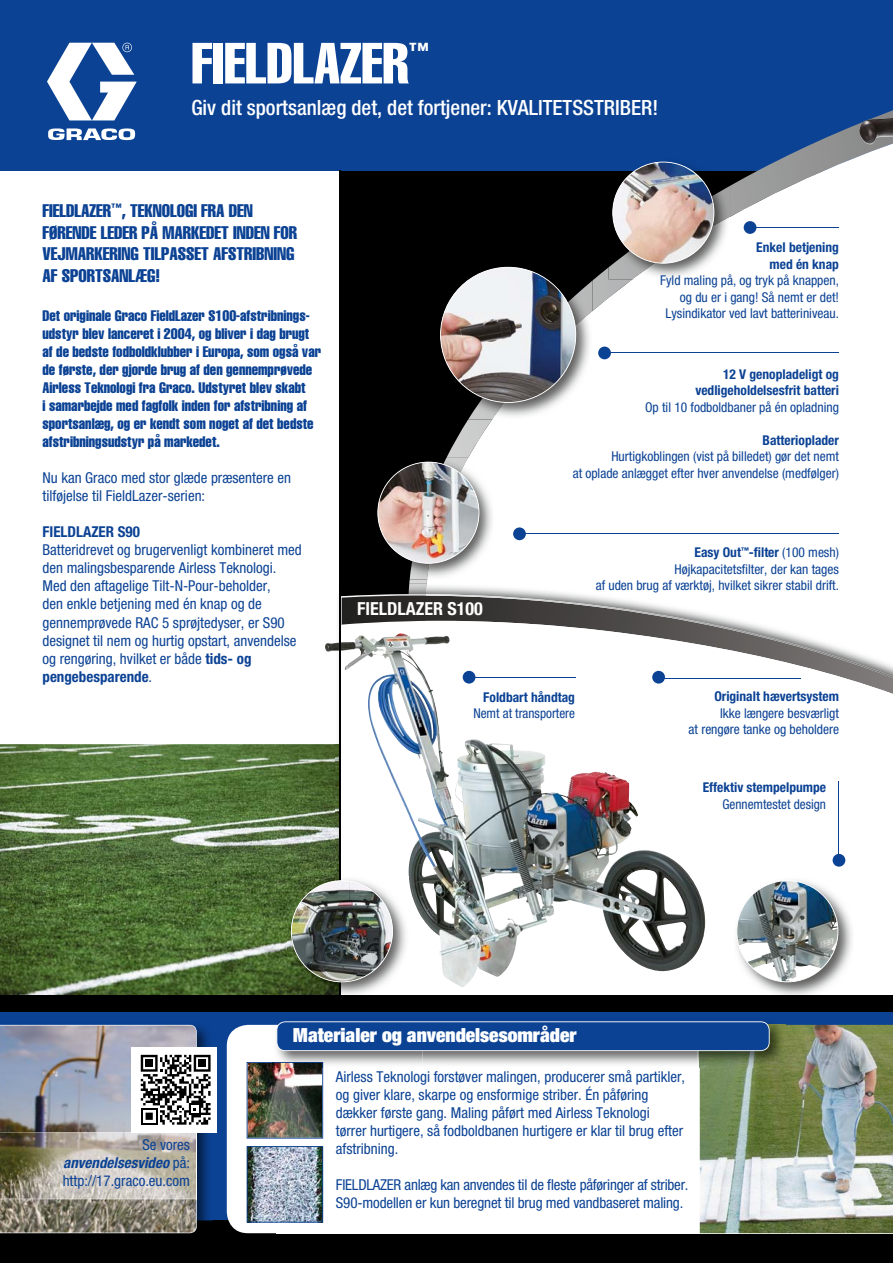
<style>
.page{position:relative;width:893px;height:1263px;background:#fff}
.page>*{position:absolute;margin:0;border:0;box-sizing:border-box;transform-origin:0 0}
.t1{font:57px "Helvetica LT Std Comp";color:#fff}
.t2{font:500 condensed 21px "Helvetica Neue LT Std";color:#fff}
.t3{font:19.95px "Helvetica LT Std Comp";color:#fff}
.t4{font:900 condensed 19.5px "Helvetica Neue LT Std";color:#fff}
.t5{font:18px/21.6px "Helvetica LT Std Comp";color:#0b4294}
.t6{font:700 condensed 18px "Helvetica Neue LT Std";color:#fff}
.t7{font:condensed 15px/18px "Helvetica Neue LT Std";color:#0b4294}
.t8{font:15px/18px "Helvetica LT Std Comp";color:#0b4294}
.t9{font:700 condensed 15px "Helvetica Neue LT Std";color:#0b4294}
.t10{font:condensed 13.5px/16.5px "Helvetica Neue LT Std";color:#0b4294;text-align:right}
.t11{font:700 condensed 13.5px/16.5px "Helvetica Neue LT Std";color:#0b4294;text-align:right}
.s1{font-weight:700}
.s2{font-weight:700;font-style:italic}
</style>
<div class="page">
<img style="left:0;top:744px;width:336px;height:251px">
<div style="left:340px;top:170px;width:553px;height:1093px;background:#000"></div>
<div style="left:0;top:0;width:893px;height:170px;background:#0b4294"></div>
<svg style="left:409px;top:110px;width:484px;height:473px;fill:#fff"></svg>
<img style="left:336px;top:600px;width:3px;height:276px">
<img style="left:409px;top:583px;width:17px;height:11px">
<img style="left:426px;top:583px;width:467px;height:11px">
<svg style="left:341px;top:594px;width:552px;height:24px;background:#a2a1a1"></svg>
<svg style="left:341px;top:618px;width:552px;height:377px;background:#d8d9d9"></svg>
<svg style="left:47px;top:43px;width:90px;height:97px"></svg>
<img style="left:608px;top:158px;width:122px;height:28px">
<img style="left:608px;top:186px;width:122px;height:93px">
<img style="left:633px;top:217px;width:97px;height:62px">
<img style="left:612px;top:162px;width:102px;height:102px">
<img style="left:437px;top:263px;width:156px;height:156px">
<img style="left:468px;top:280px;width:125px;height:139px">
<img style="left:492px;top:311px;width:101px;height:108px">
<img style="left:440px;top:267px;width:136px;height:136px">
<img style="left:733px;top:877px;width:121px;height:118px">
<img style="left:736px;top:880px;width:102px;height:102px">
<img style="left:410px;top:458px;width:17px;height:121px">
<img style="left:427px;top:458px;width:68px;height:121px">
<img style="left:377px;top:462px;width:102px;height:102px">
<div style="left:0;top:995px;width:893px;height:268px;background:#000"></div>
<div style="left:0;top:1012px;width:893px;height:208px;background:#0b4294"></div>
<div style="left:276px;top:1025px;width:617px;height:208px;background:#fff"></div>
<img style="left:700px;top:1025px;width:193px;height:208px">
<div style="left:227px;top:1025px;width:195px;height:208px;background:#fff;border-radius:21px"></div>
<div style="left:132px;top:1047px;width:85px;height:85px;background:#fff"></div>
<img style="left:0;top:1025px;width:211px;height:208px">
<img style="left:247px;top:1062px;width:76px;height:76px">
<img style="left:247px;top:1146px;width:76px;height:76px">
<img style="left:273px;top:1024px;width:513px;height:1px">
<img style="left:422px;top:1051px;width:278px;height:16px">
<img style="left:700px;top:1025px;width:86px;height:42px">
<img style="left:277px;top:1051px;width:145px;height:16px">
<img style="left:273px;top:1062px;width:50px;height:5px">
<svg style="left:276px;top:1021px;width:494px;height:30px;background:#194d99"></svg>
<img style="left:325px;top:633px;width:146px;height:194px">
<hr style="left:339px;top:170px;width:2px;height:825px;background:#000">
<img style="left:287px;top:876px;width:122px;height:119px">
<img style="left:291px;top:880px;width:102px;height:102px">
<hr style="left:604px;top:352px;width:235px;height:1px;background:#0b4294">
<hr style="left:519px;top:533px;width:320px;height:1px;background:#0b4294">
<div style="left:598px;top:347px;width:13px;height:12px;background:#0b4294;border-radius:50%"></div>
<div style="left:513px;top:527px;width:13px;height:13px;background:#0b4294;border-radius:50%"></div>
<hr style="left:754px;top:227px;width:85px;height:1px;background:#0b4294">
<div style="left:744px;top:221px;width:12px;height:13px;background:#0b4294;border-radius:50%"></div>
<hr style="left:838px;top:781px;width:1px;height:79px;background:#0b4294">
<hr style="left:659px;top:678px;width:142px;height:1px;background:#0b4294">
<div style="left:652px;top:671px;width:13px;height:13px;background:#0b4294;border-radius:50%"></div>
<div style="left:463px;top:671px;width:12px;height:13px;background:#0b4294;border-radius:50%"></div>
<hr style="left:473px;top:677px;width:102px;height:1px;background:#0b4294">
<div style="left:833px;top:854px;width:12px;height:13px;background:#0b4294;border-radius:50%"></div>
<h1 class="t1" style="left:191px;top:43px;width:219px">FIELDLAZER</h1>
<h3 class="t3" style="left:409px;top:43px;width:21px">™</h3>
<h2 class="t2" style="left:191px;top:100px;width:468px">Giv dit sportsanlæg det, det fortjener: KVALITETSSTRIBER!</h2>
<p class="t5" style="left:43px;top:202px;width:256px">FIELDLAZER<sup>™</sup>, TEKNOLOGI FRA DEN<br>FØRENDE LEDER PÅ MARKEDET INDEN FOR<br>VEJMARKERING TILPASSET AFSTRIBNING<br>AF SPORTSANLÆG!</p>
<p class="t8" style="left:43px;top:309px;width:280px">Det originale Graco FieldLazer S100-afstribnings&shy;udstyr blev lanceret i 2004, og bliver i dag brugt af de bedste fodboldklubber i Europa, som også var de første, der gjorde brug af den gennemprøvede Airless Teknologi fra Graco. Udstyret blev skabt<br>i samarbejde med fagfolk inden for afstribning af sportsanlæg, og er kendt som noget af det bedste afstribningsudstyr på markedet.</p>
<p class="t7" style="left:43px;top:471px;width:250px">Nu kan Graco med stor glæde præsentere en tilføjelse til FieldLazer-serien:</p>
<p class="t9" style="left:43px;top:527px;width:99px">FIELDLAZER S90</p>
<p class="t7" style="left:43px;top:543px;width:261px">Batteridrevet og brugervenligt kombineret med den malingsbesparende Airless Teknologi.<br>Med den aftagelige Tilt-N-Pour-beholder,<br>den enkle betjening med én knap og de gennemprøvede RAC 5 sprøjtedyser, er S90 designet til nem og hurtig opstart, anvendelse og rengøring, hvilket er både <span class="s1">tids- og pengebesparende</span>.</p>
<p class="t11" style="left:756px;top:241px;width:84px">Enkel betjening med én knap</p>
<p class="t10" style="left:660px;top:274px;width:180px">Fyld maling på, og tryk på knappen, og du er i gang! Så nemt er det!<br>Lysindikator ved lavt batteriniveau.</p>
<p class="t11" style="left:695px;top:367px;width:145px">12 V genopladeligt og vedligeholdelsesfrit batteri</p>
<p class="t10" style="left:645px;top:400px;width:195px">Op til 10 fodboldbaner på én opladning</p>
<p class="t11" style="left:762px;top:433px;width:78px">Batterioplader</p>
<p class="t10" style="left:573px;top:450px;width:268px">Hurtigkoblingen (vist på billedet) gør det nemt<br>at oplade anlægget efter hver anvendelse (medfølger)</p>
<p class="t6" style="left:357px;top:602px;width:127px">FIELDLAZER S100</p>
<p class="t10" style="left:596px;top:546px;width:245px"><span class="s1">Easy Out</span><sup>™</sup><span class="s1">-filter</span> (100 mesh)<br>Højkapacitetsfilter, der kan tages<br>af uden brug af værktøj, hvilket sikrer stabil drift.</p>
<p class="t11" style="left:483px;top:690px;width:93px">Foldbart håndtag</p>
<p class="t10" style="left:473px;top:707px;width:103px">Nemt at transportere</p>
<p class="t11" style="left:714px;top:690px;width:126px">Originalt hævertsystem</p>
<p class="t10" style="left:689px;top:706px;width:152px">Ikke længere besværligt<br>at rengøre tanke og beholdere</p>
<p class="t11" style="left:703px;top:781px;width:125px">Effektiv stempelpumpe</p>
<p class="t10" style="left:722px;top:797px;width:105px">Gennemtestet design</p>
<p class="t7" style="left:63px;top:1138px;width:129px;text-align:justify;text-indent:80px">Se vores <span class="s2">anvendelsesvideo</span> på: http://17.graco.eu.com</p>
<h3 class="t4" style="left:293px;top:1028px;width:285px">Materialer og anvendelsesområder</h3>
<p class="t7" style="left:336px;top:1070px;width:351px">Airless Teknologi forstøver malingen, producerer små partikler, og giver klare, skarpe og ensformige striber. Én påføring dækker første gang. Maling påført med Airless Teknologi<br>tørrer hurtigere, så fodboldbanen hurtigere er klar til brug efter afstribning.</p>
<p class="t7" style="left:336px;top:1178px;width:354px">FIELDLAZER anlæg kan anvendes til de fleste påføringer af striber.<br>S90-modellen er kun beregnet til brug med vandbaseret maling.</p>
</div>
